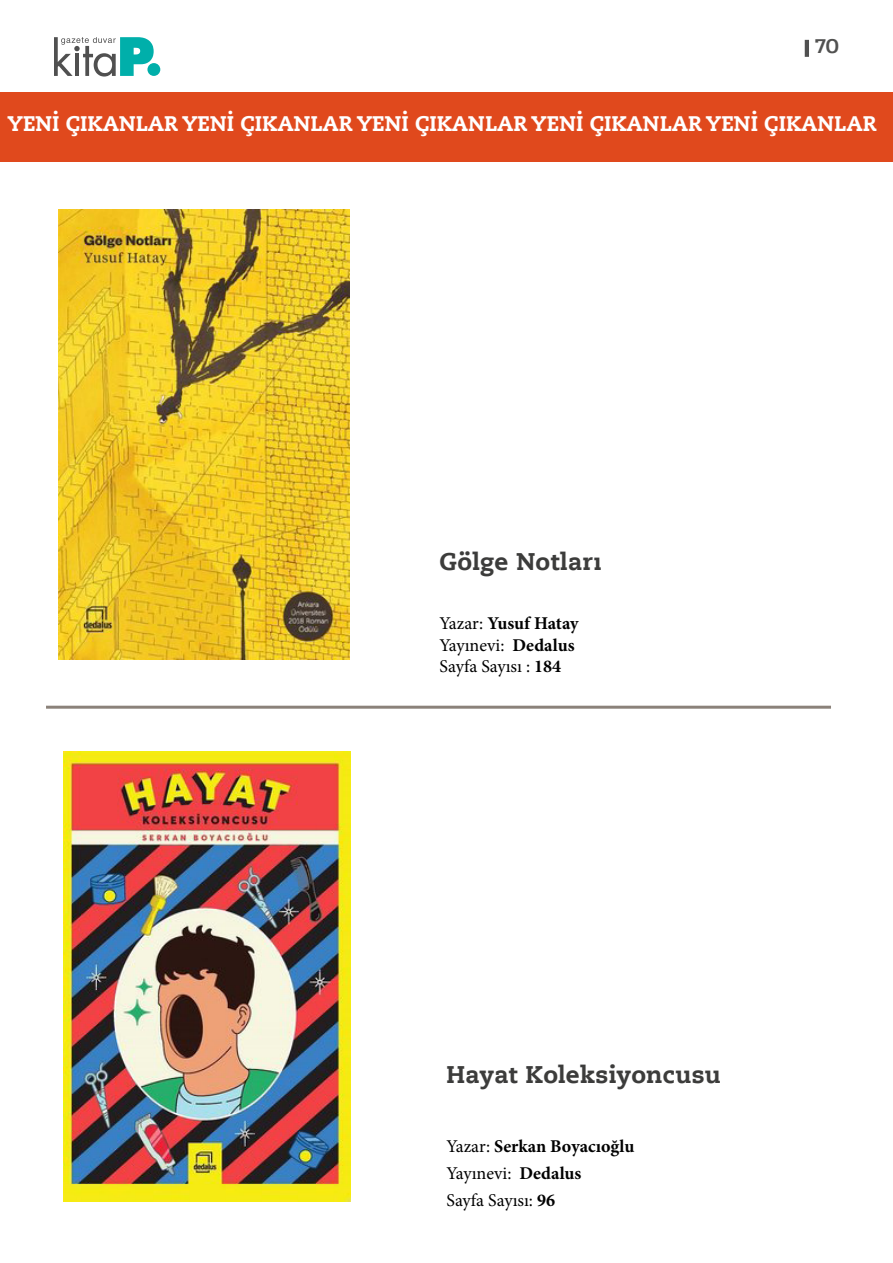
<style>
.page{position:relative;width:893px;height:1263px;background:#fff}
.page>*{position:absolute;margin:0;border:0;box-sizing:border-box;transform-origin:0 0}
.t1{font:700 24px "Caecilia LT Std Roman";letter-spacing:.01em;color:#3c3c3b}
.t2{font:700 21px "Caecilia LT Std Roman";color:#fff}
.t3{font:500 21px "Pridi";color:#515150}
.t4{font:18px/27px "Minion Pro";color:#000}
.s1{font-weight:700}
</style>
<div class="page">
<svg style="left:54px;top:37px;width:100px;height:40px"></svg>
<div style="left:147px;top:63px;width:13px;height:13px;background:#00afaa;border-radius:50%"></div>
<hr style="left:805px;top:40px;width:4px;height:17px;background:#505050">
<hr style="left:46px;top:706px;width:785px;height:3px;background:#8b827a">
<img style="left:63px;top:751px;width:287px;height:450px">
<img style="left:58px;top:210px;width:292px;height:450px">
<div style="left:0;top:92px;width:893px;height:70px;background:#e0491d"></div>
<p class="t3" style="left:815px;top:31px;width:25px">70</p>
<p class="t2" style="left:7px;top:110px;width:870px">YENİ ÇIKANLAR YENİ ÇIKANLAR YENİ ÇIKANLAR YENİ ÇIKANLAR YENİ ÇIKANLAR</p>
<h1 class="t1" style="left:440px;top:546px;width:164px">Gölge Notları</h1>
<p class="t4" style="left:440px;top:612px;width:140px;line-height:21.6px">Yazar: <span class="s1">Yusuf Hatay<br></span>Yayınevi: <span class="s1">Dedalus<br></span>Sayfa Sayısı : <span class="s1">184</span></p>
<h1 class="t1" style="left:446px;top:1059px;width:276px">Hayat Koleksiyoncusu</h1>
<p class="t4" style="left:446px;top:1133px;width:190px">Yazar: <span class="s1">Serkan Boyacıoğlu<br></span>Yayınevi: <span class="s1">Dedalus<br></span>Sayfa Sayısı: <span class="s1">96</span></p>
</div>
